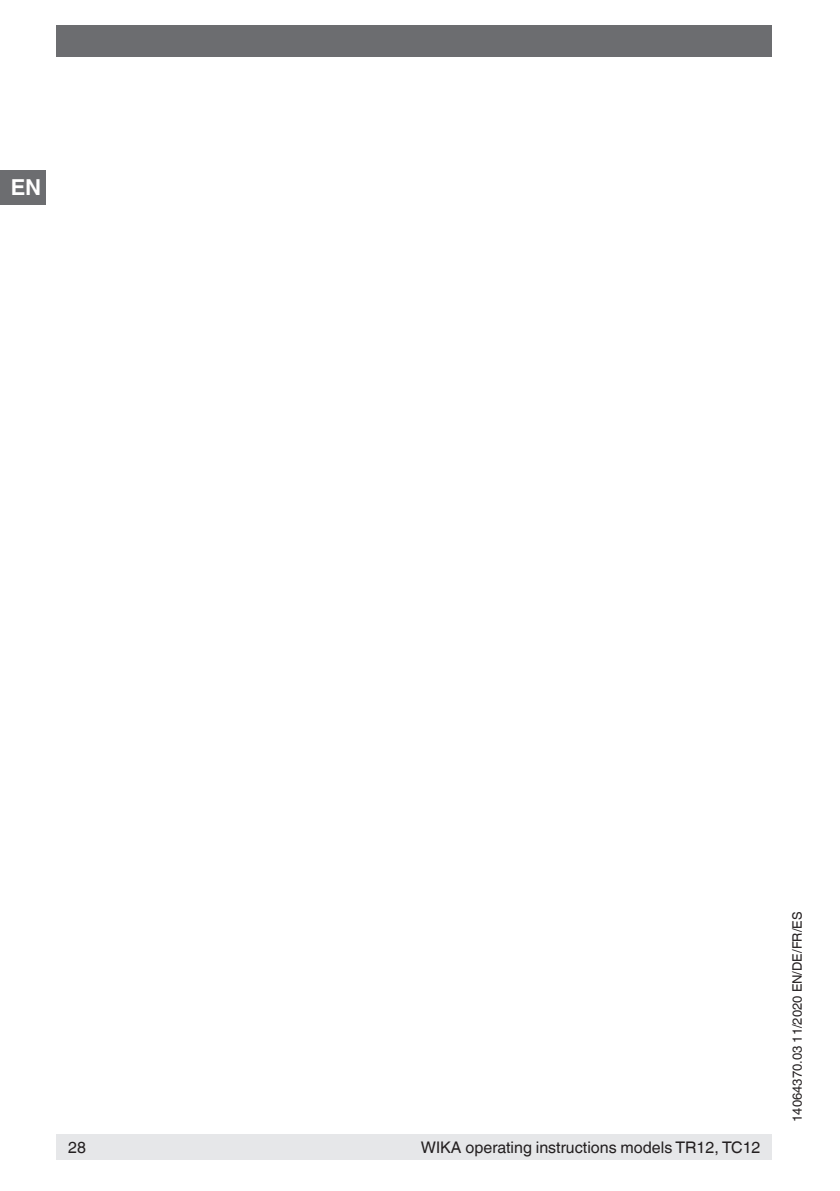
<style>
.page{position:relative;width:840px;height:1191px;background:#fff}
.page>*{position:absolute;margin:0;border:0;box-sizing:border-box;transform-origin:0 0}
.t1{font:700 22px "Helvetica World";color:#fff}
.t2{font:16px "Helvetica World";color:#231f20}
.t3{font:13px "Helvetica World";color:#231f20}
</style>
<div class="page">
<div style="left:57px;top:26px;width:714px;height:31px;background:#6c6d70"></div>
<div style="left:0;top:170px;width:45px;height:34px;background:#6c6d70"></div>
<div style="left:57px;top:1134px;width:714px;height:25px;background:#e6e7e9"></div>
<h1 class="t1" style="left:11px;top:175px;width:32px">EN</h1>
<p class="t2" style="left:68px;top:1137px;width:19px">28</p>
<p class="t2" style="left:420px;top:1137px;width:341px">WIKA operating instructions models TR12, TC12</p>
<p class="t3" style="left:789px;top:1121px;width:211px;rotate:-90deg">14064370.03 11/2020 EN/DE/FR/ES</p>
</div>
